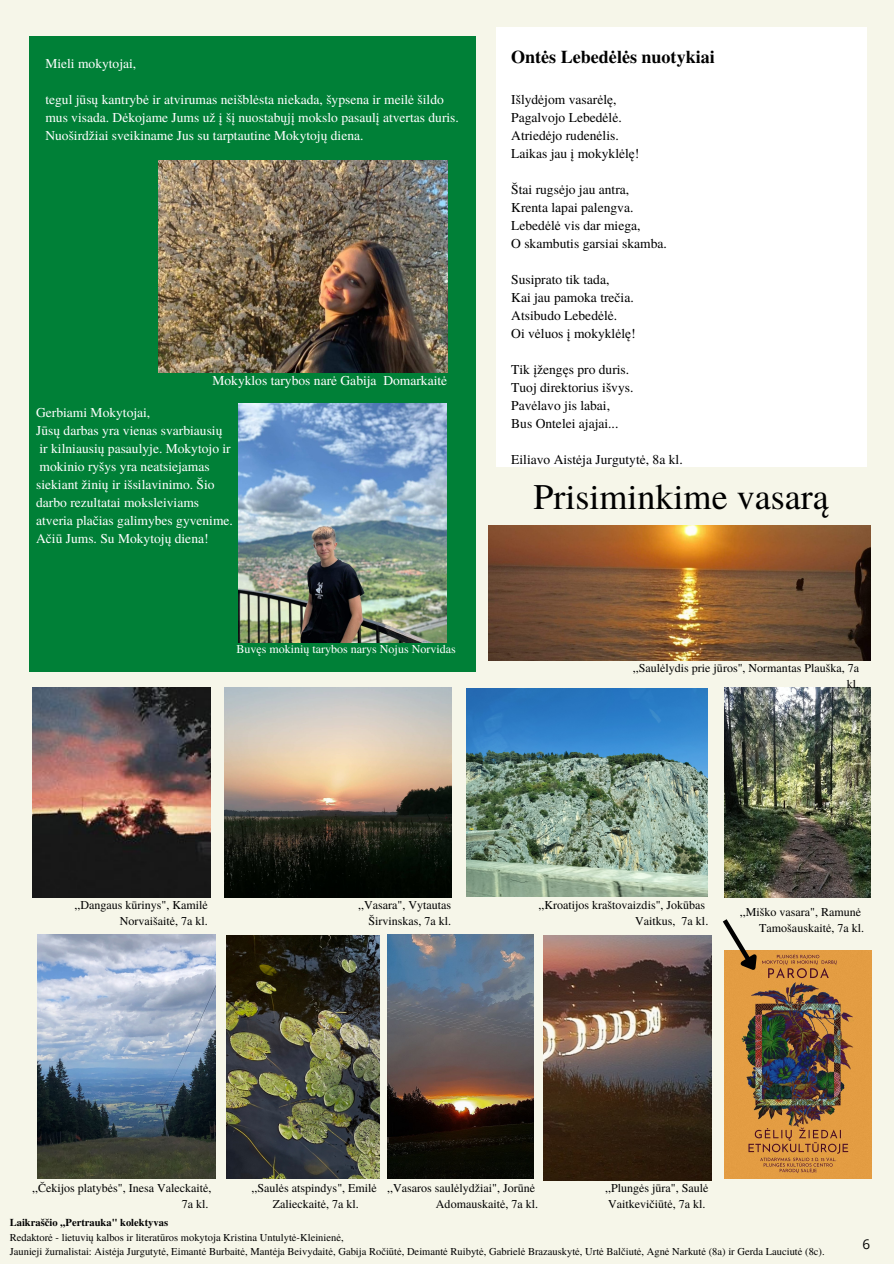
<style>
.page{position:relative;width:894px;height:1264px;background:#fff}
.page>*{position:absolute;margin:0;border:0;box-sizing:border-box;transform-origin:0 0}
.t1{font:36px "Te X Gyre Termes";color:#000}
.t2{font:700 18px "Te X Gyre Termes";color:#000}
.t3{font:13.5px/18px "Te X Gyre Termes";color:#fff}
.t4{font:13.5px/18px "Te X Gyre Termes";color:#000}
.t5{font:13.5px "Open Sans";color:#000}
.t6{font:12px/16px "Te X Gyre Termes";color:#000;text-align:right}
.t7{font:12px "Te X Gyre Termes";color:#fff}
.t8{font:10.5px/14px "Te X Gyre Termes";color:#000}
.t9{font:700 10.5px "Te X Gyre Termes";color:#000}
</style>
<div class="page">
<div style="left:0;top:0;width:893px;height:1263px;background:#f6f6e9"></div>
<div style="left:29px;top:37px;width:446px;height:635px;background:#008037"></div>
<img style="left:724px;top:950px;width:146px;height:228px">
<div style="left:495px;top:27px;width:371px;height:440px;background:#fff"></div>
<img style="left:159px;top:160px;width:288px;height:212px">
<img style="left:32px;top:688px;width:178px;height:209px">
<img style="left:225px;top:688px;width:226px;height:209px">
<img style="left:466px;top:688px;width:241px;height:208px">
<img style="left:238px;top:403px;width:209px;height:239px">
<img style="left:488px;top:525px;width:381px;height:135px">
<img style="left:724px;top:687px;width:145px;height:211px">
<img style="left:38px;top:934px;width:178px;height:244px">
<img style="left:226px;top:935px;width:153px;height:243px">
<img style="left:543px;top:935px;width:168px;height:245px">
<img style="left:387px;top:934px;width:146px;height:244px">
<svg style="left:722px;top:919px;width:46px;height:63px"></svg>
<p class="t3" style="left:45px;top:54px;width:92px">Mieli mokytojai,</p>
<p class="t3" style="left:45px;top:90px;width:415px">tegul jūsų kantrybė ir atvirumas neišblėsta niekada, šypsena ir meilė šildo mus visada. Dėkojame Jums už į šį nuostabųjį mokslo pasaulį atvertas duris.<br>Nuoširdžiai sveikiname Jus su tarptautine Mokytojų diena.</p>
<p class="t3" style="left:212px;top:371px;width:236px">Mokyklos tarybos narė Gabija Domarkaitė</p>
<p class="t3" style="left:36px;top:402px;width:198px">Gerbiami Mokytojai,<br>Jūsų darbas yra vienas svarbiausių ir kilniausių pasaulyje. Mokytojo ir mokinio ryšys yra neatsiejamas siekiant žinių ir išsilavinimo. Šio darbo rezultatai moksleiviams atveria plačias galimybes gyvenime.<br>Ačiū Jums. Su Mokytojų diena!</p>
<p class="t7" style="left:236px;top:641px;width:221px">Buvęs mokinių tarybos narys Nojus Norvidas</p>
<h2 class="t2" style="left:511px;top:43px;width:205px">Ontės Lebedėlės nuotykiai</h2>
<p class="t4" style="left:511px;top:89px;width:130px">Išlydėjom vasarėlę,<br>Pagalvojo Lebedėlė.<br>Atriedėjo rudenėlis.<br>Laikas jau į mokyklėlę!</p>
<p class="t4" style="left:511px;top:179px;width:157px">Štai rugsėjo jau antra,<br>Krenta lapai palengva.<br>Lebedėlė vis dar miega,<br>O skambutis garsiai skamba.</p>
<p class="t4" style="left:511px;top:269px;width:126px">Susiprato tik tada,<br>Kai jau pamoka trečia.<br>Atsibudo Lebedėlė.<br>Oi vėluos į mokyklėlę!</p>
<p class="t4" style="left:511px;top:359px;width:124px">Tik įžengęs pro duris.<br>Tuoj direktorius išvys.<br>Pavėlavo jis labai,<br>Bus Ontelei ajajai...</p>
<p class="t4" style="left:511px;top:450px;width:173px">Eiliavo Aistėja Jurgutytė, 8a kl.</p>
<h1 class="t1" style="left:533px;top:471px;width:297px">Prisiminkime vasarą</h1>
<p class="t6" style="left:632px;top:659px;width:228px">,,Saulėlydis prie jūros", Normantas Plauška, 7a kl.</p>
<p class="t6" style="left:74px;top:896px;width:135px">,,Dangaus kūrinys", Kamilė<br>Norvaišaitė, 7a kl.</p>
<p class="t6" style="left:358px;top:896px;width:94px">,,Vasara", Vytautas<br>Širvinskas, 7a kl.</p>
<p class="t6" style="left:538px;top:896px;width:171px">,,Kroatijos kraštovaizdis", Jokūbas<br>Vaitkus, 7a kl.</p>
<p class="t6" style="left:739px;top:903px;width:126px">,,Miško vasara", Ramunė<br>Tamošauskaitė, 7a kl.</p>
<p class="t6" style="left:32px;top:1179px;width:181px">,,Čekijos platybės", Inesa Valeckaitė,<br>7a kl.</p>
<p class="t6" style="left:251px;top:1179px;width:127px;text-align:center">,,Saulės atspindys", Emilė<br>Zalieckaitė, 7a kl.</p>
<p class="t6" style="left:605px;top:1179px;width:105px;text-align:left">,,Plungės jūra", Saulė<br>Vaitkevičiūtė, 7a kl.</p>
<p class="t6" style="left:387px;top:1179px;width:153px">,,Vasaros saulėlydžiai", Jorūnė<br>Adomauskaitė, 7a kl.</p>
<p class="t9" style="left:10px;top:1214px;width:160px">Laikraščio ,,Pertrauka" kolektyvas</p>
<p class="t8" style="left:10px;top:1230px;width:816px">Redaktorė - lietuvių kalbos ir literatūros mokytoja Kristina Untulytė-Kleinienė,<br>Jaunieji žurnalistai: Aistėja Jurgutytė, Eimantė Burbaitė, Mantėja Beivydaitė, Gabija Ročiūtė, Deimantė Ruibytė, Gabrielė Brazauskytė, Urtė Balčiutė, Agnė Narkutė (8a) ir Gerda Lauciutė (8c).</p>
<p class="t5" style="left:862px;top:1234px;width:9px">6</p>
</div>
